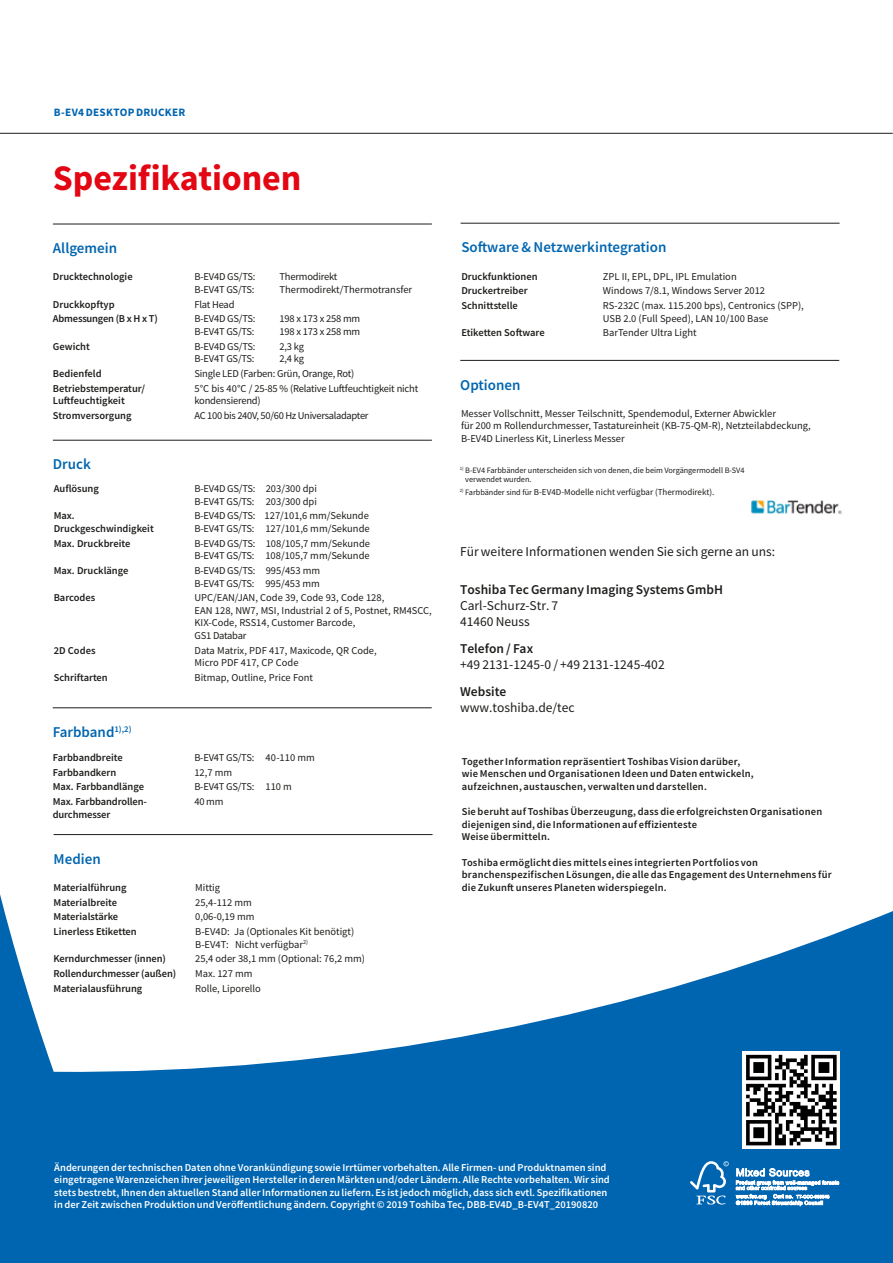
<style>
.page{position:relative;width:893px;height:1263px;background:#fff}
.page>*{position:absolute;margin:0;border:0;box-sizing:border-box;transform-origin:0 0}
.t1{font:700 36px "Toshiba Sans";letter-spacing:-.005em;color:#e30613}
.t2{font:500 15px "Toshiba Sans";color:#0065b0}
.t3{font:13.5px/16.2px "Toshiba Sans";color:#1d1d1b}
.t4{font:500 13.5px "Toshiba Sans";color:#1d1d1b}
.t5{font:700 11.25px "Toshiba Sans";letter-spacing:.02em;color:#0065b0}
.t6{font:10.5px/12.6px "Toshiba Sans";color:#1d1d1b}
.t7{font:500 10.5px/14.7px "Toshiba Sans";color:#1d1d1b}
.t8{font:500 10.5px/12.6px "Toshiba Sans";color:#fff}
.t9{font:10.5px/14.7px "Toshiba Sans";letter-spacing:-.02em;color:#1d1d1b}
.t10{font:500 10.5px/12.6px "Toshiba Sans";letter-spacing:.02em;color:#1d1d1b}
.t11{font:10.5px/14.7px "Toshiba Sans";letter-spacing:-.03em;color:#1d1d1b}
.t12{font:500 10.5px/14.7px "Toshiba Sans";letter-spacing:-.02em;color:#1d1d1b}
.t13{font:9px "Toshiba Sans";color:#1d1d1b}
.t14{font:8.25px/9px "Toshiba Sans";letter-spacing:-.005em;color:#1d1d1b}
.s1{font-size:8.25px}
</style>
<div class="page">
<svg style="left:0;top:894px;width:893px;height:369px;fill:#0065b0"></svg>
<hr style="left:0;top:133px;width:893px;height:1px;background:#1d1d1b">
<hr style="left:53px;top:224px;width:379px;height:1px;background:#1d1d1b">
<hr style="left:54px;top:834px;width:379px;height:1px;background:#1d1d1b">
<hr style="left:53px;top:440px;width:379px;height:1px;background:#1d1d1b">
<hr style="left:53px;top:707px;width:379px;height:1px;background:#1d1d1b">
<hr style="left:461px;top:223px;width:379px;height:1px;background:#1d1d1b">
<hr style="left:460px;top:360px;width:379px;height:1px;background:#1d1d1b">
<img style="left:751px;top:500px;width:91px;height:14px">
<svg style="left:690px;top:1161px;width:39px;height:43px;background:#3685c0"></svg>
<svg style="left:736px;top:1167px;width:103px;height:39px"></svg>
<div style="left:742px;top:1051px;width:98px;height:98px;background:#fff"></div>
<svg style="left:746px;top:1055px;width:91px;height:90px"></svg>
<p class="t5" style="left:54px;top:105px;width:133px">B-EV4 DESKTOP DRUCKER</p>
<h1 class="t1" style="left:53px;top:154px;width:250px">Spezifikationen</h1>
<h2 class="t2" style="left:53px;top:238px;width:66px">Allgemein</h2>
<p class="t7" style="left:53px;top:269px;width:81px">Drucktechnologie</p>
<p class="t12" style="left:53px;top:297px;width:106px">Druckkopftyp<br>Abmessungen (B x H x T)</p>
<p class="t7" style="left:53px;top:339px;width:39px">Gewicht</p>
<p class="t7" style="left:53px;top:366px;width:94px">Bedienfeld<br>Betriebstemperatur/</p>
<p class="t7" style="left:53px;top:393px;width:80px">Luftfeuchtigkeit<br>Stromversorgung</p>
<h2 class="t2" style="left:53px;top:455px;width:40px">Druck</h2>
<p class="t7" style="left:54px;top:481px;width:47px">Auflösung</p>
<p class="t7" style="left:54px;top:509px;width:102px;line-height:12.6px">Max.<br>Druckgeschwindigkeit</p>
<p class="t7" style="left:54px;top:536px;width:78px">Max. Druckbreite</p>
<p class="t7" style="left:54px;top:563px;width:76px">Max. Drucklänge</p>
<p class="t7" style="left:54px;top:590px;width:43px">Barcodes</p>
<p class="t7" style="left:54px;top:643px;width:43px">2D Codes</p>
<p class="t7" style="left:54px;top:670px;width:56px">Schriftarten</p>
<h2 class="t2" style="left:53px;top:722px;width:80px">Farbband<sup>1),2)</sup></h2>
<p class="t7" style="left:53px;top:750px;width:96px">Farbbandbreite<br>Farbbandkern<br>Max. Farbbandlänge<br>Max. Farbbandrollen-</p>
<p class="t7" style="left:53px;top:807px;width:59px">durchmesser</p>
<h2 class="t2" style="left:54px;top:849px;width:49px">Medien</h2>
<p class="t7" style="left:54px;top:880px;width:85px">Materialführung<br>Materialbreite<br>Materialstärke<br>Linerless Etiketten</p>
<p class="t7" style="left:54px;top:951px;width:124px">Kerndurchmesser (innen)<br>Rollendurchmesser (außen)<br>Materialausführung</p>
<p class="t6" style="left:194px;top:270px;width:62px">B-EV4D GS/TS:</p>
<p class="t9" style="left:280px;top:269px;width:59px">Thermodirekt</p>
<p class="t6" style="left:194px;top:283px;width:62px">B-EV4T GS/TS:</p>
<p class="t6" style="left:280px;top:283px;width:134px">Thermodirekt/Thermotransfer</p>
<p class="t9" style="left:194px;top:297px;width:62px">Flat Head<br>B-EV4D GS/TS:</p>
<p class="t9" style="left:280px;top:311px;width:82px">198 x 173 x 258 mm</p>
<p class="t6" style="left:194px;top:325px;width:62px">B-EV4T GS/TS:</p>
<p class="t9" style="left:280px;top:324px;width:82px">198 x 173 x 258 mm</p>
<p class="t6" style="left:194px;top:340px;width:62px">B-EV4D GS/TS:</p>
<p class="t6" style="left:280px;top:340px;width:26px">2,3 kg</p>
<p class="t6" style="left:194px;top:352px;width:62px">B-EV4T GS/TS:</p>
<p class="t9" style="left:194px;top:351px;width:225px;text-indent:85px">2,4 kg<br>Single LED (Farben: Grün, Orange, Rot)<br>5°C bis 40°C / 25-85 % (Relative Luftfeuchtigkeit nicht</p>
<p class="t11" style="left:194px;top:393px;width:176px">kondensierend)<br>AC 100 bis 240V, 50/60 Hz Universaladapter</p>
<p class="t6" style="left:195px;top:482px;width:124px">B-EV4D GS/TS: 203/300 dpi<br>B-EV4T GS/TS: 203/300 dpi</p>
<p class="t6" style="left:195px;top:509px;width:177px">B-EV4D GS/TS: 127/101,6 mm/Sekunde<br>B-EV4T GS/TS: 127/101,6 mm/Sekunde</p>
<p class="t6" style="left:195px;top:537px;width:177px">B-EV4D GS/TS: 108/105,7 mm/Sekunde<br>B-EV4T GS/TS: 108/105,7 mm/Sekunde</p>
<p class="t6" style="left:195px;top:564px;width:127px">B-EV4D GS/TS: 995/453 mm<br>B-EV4T GS/TS: 995/453 mm</p>
<p class="t6" style="left:195px;top:591px;width:239px">UPC/EAN/JAN, Code 39, Code 93, Code 128,<br>EAN 128, NW7, MSI, Industrial 2 of 5, Postnet, RM4SCC, KIX-Code, RSS14, Customer Barcode,<br>GS1 Databar</p>
<p class="t6" style="left:195px;top:644px;width:184px">Data Matrix, PDF 417, Maxicode, QR Code,<br>Micro PDF 417, CP Code</p>
<p class="t6" style="left:195px;top:671px;width:120px">Bitmap, Outline, Price Font</p>
<p class="t9" style="left:194px;top:750px;width:122px">B-EV4T GS/TS: 40-110 mm<br>12,7 mm<br>B-EV4T GS/TS: 110 m<br>40 mm</p>
<p class="t6" style="left:195px;top:880px;width:161px;line-height:14.7px">Mittig<br>25,4-112 mm<br>0,06-0,19 mm<br>B-EV4D: Ja (Optionales Kit benötigt)</p>
<p class="t6" style="left:195px;top:937px;width:171px;line-height:14.7px">B-EV4T: Nicht verfügbar<sup>2)<br></sup>25,4 oder 38,1 mm (Optional: 76,2 mm)<br>Max. 127 mm<br>Rolle, Liporello</p>
<h2 class="t2" style="left:461px;top:238px;width:207px">Software &amp; Netzwerkintegration</h2>
<p class="t7" style="left:461px;top:269px;width:78px">Druckfunktionen<br>Druckertreiber<br>Schnittstelle</p>
<p class="t7" style="left:461px;top:325px;width:85px">Etiketten Software</p>
<p class="t6" style="left:603px;top:269px;width:202px;line-height:14.7px">ZPL II, EPL, DPL, IPL Emulation<br>Windows 7/8.1, Windows Server 2012<br>RS-232C (max. 115.200 bps), Centronics (SPP),</p>
<p class="t6" style="left:603px;top:311px;width:167px;line-height:14.7px">USB 2.0 (Full Speed), LAN 10/100 Base<br>BarTender Ultra Light</p>
<h2 class="t2" style="left:460px;top:375px;width:62px">Optionen</h2>
<p class="t6" style="left:461px;top:407px;width:351px">Messer Vollschnitt, Messer Teilschnitt, Spendemodul, Externer Abwickler<br>für 200 m Rollendurchmesser, Tastatureinheit (KB-75-QM-R), Netzteilabdeckung,<br>B-EV4D Linerless Kit, Linerless Messer</p>
<p class="t14" style="left:465px;top:466px;width:281px;text-indent:-6px"><sup>1)</sup> B-EV4 Farbbänder unterscheiden sich von denen, die beim Vorgängermodell B-SV4 verwendet wurden.</p>
<p class="t13" style="left:460px;top:486px;width:256px"><sup>2)</sup> <span class="s1">Farbbänder sind für</span> B-EV4D-Modelle nicht verfügbar (Thermodirekt).</p>
<p class="t3" style="left:460px;top:544px;width:317px">Für weitere Informationen wenden Sie sich gerne an uns:</p>
<p class="t4" style="left:460px;top:580px;width:264px">Toshiba Tec Germany Imaging Systems GmbH</p>
<p class="t3" style="left:460px;top:597px;width:100px">Carl-Schurz-Str. 7<br>41460 Neuss</p>
<p class="t4" style="left:460px;top:640px;width:75px">Telefon / Fax</p>
<p class="t3" style="left:460px;top:656px;width:206px">+49 2131-1245-0 / +49 2131-1245-402</p>
<p class="t4" style="left:460px;top:683px;width:48px">Website</p>
<p class="t3" style="left:460px;top:699px;width:116px">www.toshiba.de/tec</p>
<p class="t10" style="left:462px;top:755px;width:293px">Together Information repräsentiert Toshibas Vision darüber, wie Menschen und Organisationen Ideen und Daten entwickeln, aufzeichnen, austauschen, verwalten und darstellen.</p>
<p class="t7" style="left:462px;top:805px;width:362px;line-height:12.6px">Sie beruht auf Toshibas Überzeugung, dass die erfolgreichsten Organisationen diejenigen sind, die Informationen auf effizienteste<br>Weise übermitteln.</p>
<p class="t7" style="left:462px;top:856px;width:371px;line-height:12.6px">Toshiba ermöglicht dies mittels eines integrierten Portfolios von branchenspezifischen Lösungen, die alle das Engagement des Unternehmens für die Zukunft unseres Planeten widerspiegeln.</p>
<p class="t8" style="left:54px;top:1161px;width:557px">Änderungen der technischen Daten ohne Vorankündigung sowie Irrtümer vorbehalten. Alle Firmen- und Produktnamen sind eingetragene Warenzeichen ihrer jeweiligen Hersteller in deren Märkten und/oder Ländern. Alle Rechte vorbehalten. Wir sind stets bestrebt, Ihnen den aktuellen Stand aller Informationen zu liefern. Es ist jedoch möglich, dass sich evtl. Spezifikationen in der Zeit zwischen Produktion und Veröffentlichung ändern. Copyright © 2019 Toshiba Tec, DBB-EV4D_B-EV4T_20190820</p>
</div>
